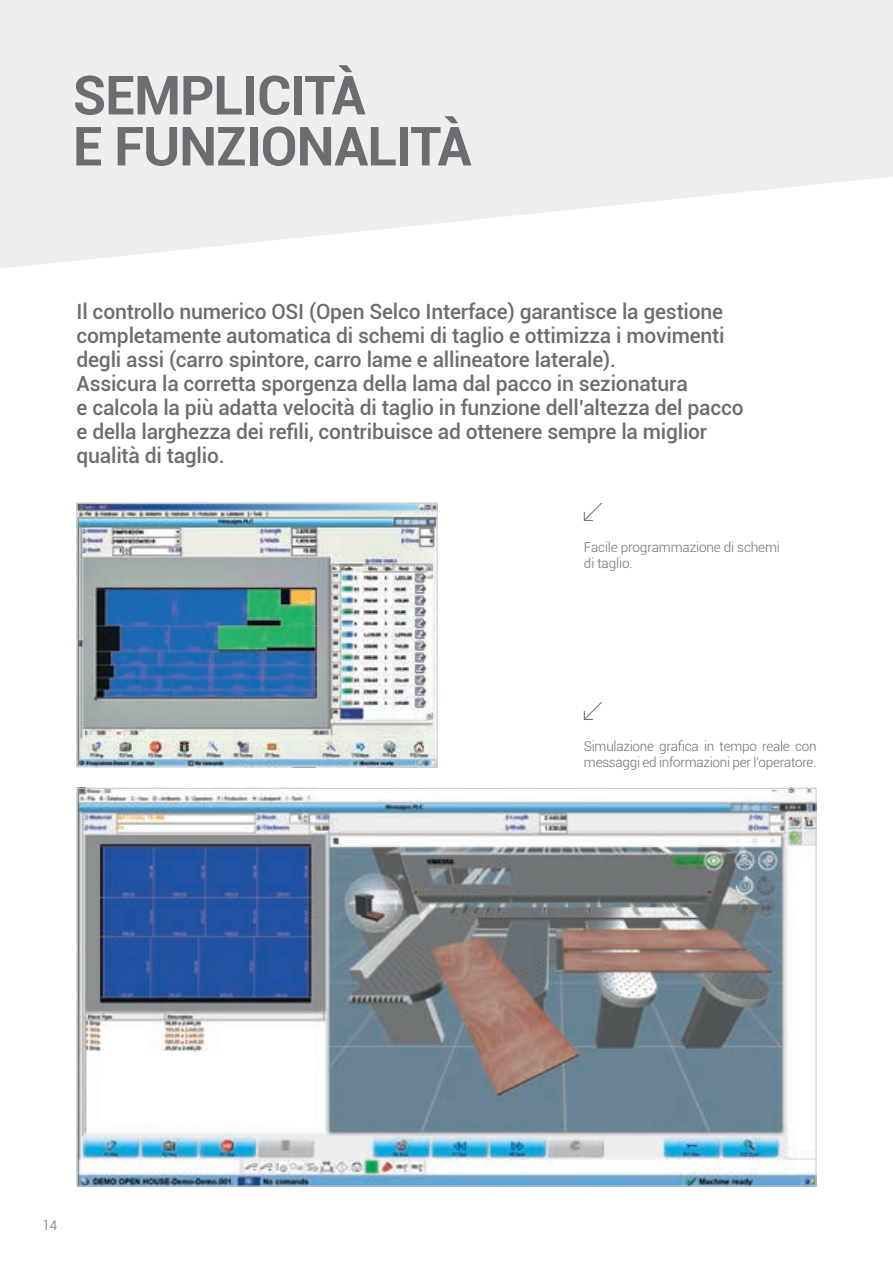
<style>
.page{position:relative;width:893px;height:1263px;background:#fff}
.page>*{position:absolute;margin:0;border:0;box-sizing:border-box;transform-origin:0 0}
._1_TITOLO_GRIGIO{font:700 54px "Roboto";letter-spacing:-.02em;color:#6c6d70}
.t1{font:500 21px/24px "Roboto";letter-spacing:-.01em;color:#6c6d70;text-align:justify}
.t2{font:300 13.5px/16.2px "Roboto";letter-spacing:-.02em;color:#6c6d70}
</style>
<div class="page">
<svg style="left:0;top:0;width:893px;height:268px;fill:#eeeeef"></svg>
<img style="left:79px;top:505px;width:356px;height:260px">
<div style="left:77px;top:503px;width:360px;height:264px;border:1px solid #c9cacc"></div>
<img style="left:79px;top:790px;width:735px;height:394px">
<svg style="left:583px;top:502px;width:19px;height:19px"></svg>
<svg style="left:583px;top:702px;width:19px;height:18px"></svg>
<p class="_1_TITOLO_GRIGIO" style="left:73px;top:57px;width:294px">SEMPLICITÀ</p>
<p class="_1_TITOLO_GRIGIO" style="left:73px;top:108px;width:400px">E FUNZIONALITÀ</p>
<p class="t1" style="left:77px;top:298px;width:650px">Il controllo numerico OSI (Open Selco Interface) garantisce la gestione completamente automatica di schemi di taglio e ottimizza i movimenti degli assi (carro spintore, carro lame e allineatore laterale).</p>
<p class="t1" style="left:77px;top:370px;width:669px;text-align:left">Assicura la corretta sporgenza della lama dal pacco in sezionatura<br>e calcola la più adatta velocità di taglio in funzione dell’altezza del pacco e della larghezza dei refili, contribuisce ad ottenere sempre la miglior qualità di taglio.</p>
<p class="t2" style="left:584px;top:538px;width:197px">Facile programmazione di schemi</p>
<p class="t2" style="left:584px;top:554px;width:50px">di taglio.</p>
<p class="t2" style="left:584px;top:737px;width:234px">Simulazione grafica in tempo reale con messaggi ed informazioni per l’operatore.</p>
<p class="t2" style="left:42px;top:1216px;width:16px">14</p>
</div>
